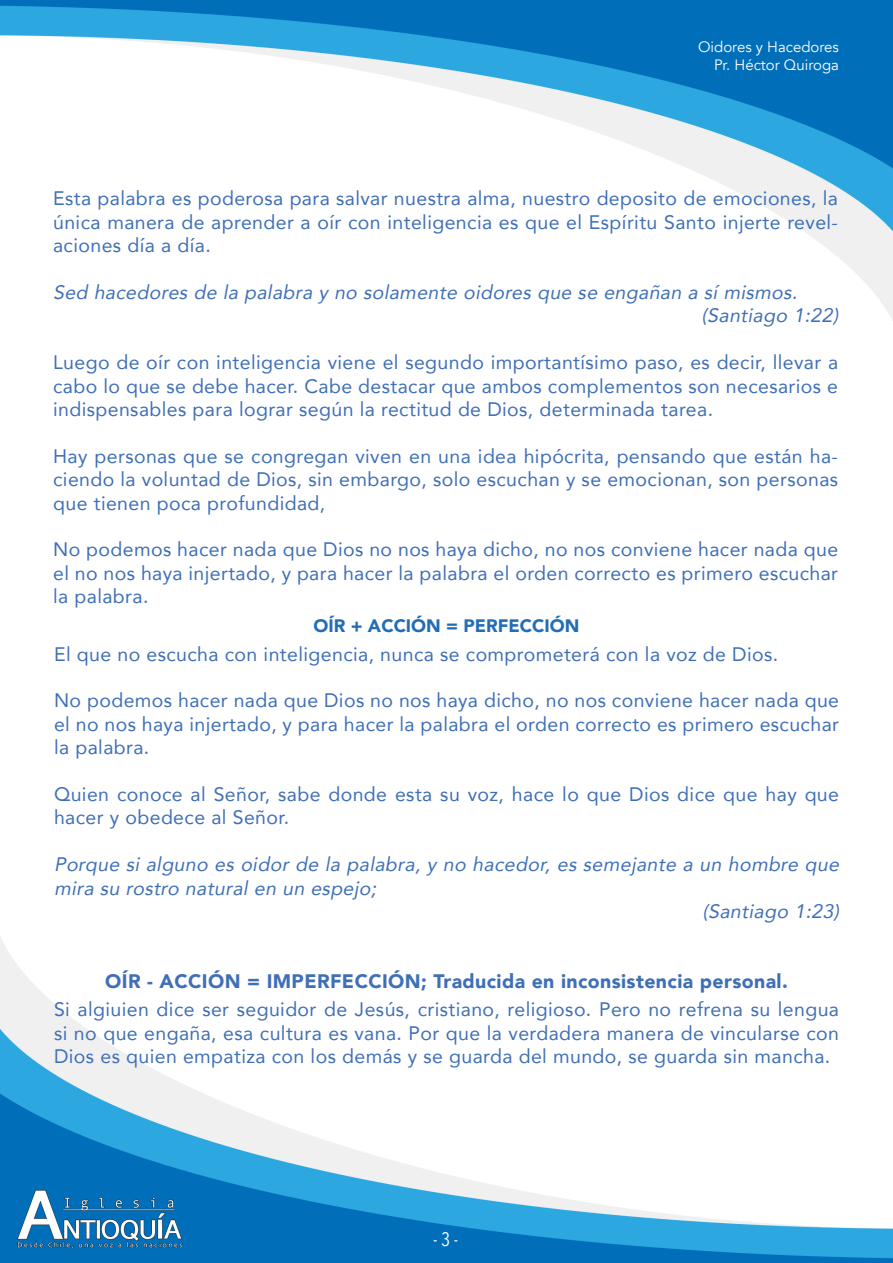
<style>
.page{position:relative;width:893px;height:1263px;background:#fff}
.page>*{position:absolute;margin:0;border:0;box-sizing:border-box;transform-origin:0 0}
.t1{font:19.5px/23.4px "Avenir";letter-spacing:.02em;color:#3f6fb7;text-align:justify}
.t2{font:italic 19.5px/23.4px "Avenir";color:#3f6fb7}
.t3{font:900 19.5px "Avenir";letter-spacing:.02em;color:#3f6fb7}
.t4{font:19.5px "Avenir Next Condensed";color:#fff}
.t5{font:900 18px "Avenir";color:#226db6}
.t6{font:15px "Avenir";color:#fff}
</style>
<div class="page">
<img style="left:0;top:0;width:893px;height:1263px">
<p class="t6" style="left:698px;top:38px;width:142px">Oidores y Hacedores</p>
<p class="t6" style="left:714px;top:56px;width:126px">Pr. Héctor Quiroga</p>
<p class="t1" style="left:53px;top:186px;width:786px">Esta palabra es poderosa para salvar nuestra alma, nuestro deposito de emociones, la única manera de aprender a oír con inteligencia es que el Espíritu Santo injerte revel&shy;aciones día a día.</p>
<p class="t2" style="left:53px;top:280px;width:751px">Sed hacedoresde la palabra y no solamente oidoresque se engañan a símismos.</p>
<p class="t2" style="left:701px;top:303px;width:143px">(Santiago 1:22)</p>
<p class="t1" style="left:53px;top:350px;width:786px">Luego de oír con inteligencia viene el segundo importantísimo paso, es decir, llevar a cabo lo que se debe hacer. Cabe destacar que ambos complementos son necesarios e indispensables para lograr según la rectitud de Dios, determinada tarea.</p>
<p class="t1" style="left:53px;top:444px;width:786px">Hay personas que se congregan viven en una idea hipócrita, pensando que están ha&shy;ciendo la voluntad de Dios, sin embargo, solo escuchan y se emocionan, son personas que tienen poca profundidad,</p>
<p class="t1" style="left:53px;top:537px;width:786px">No podemos hacer nada que Dios no nos haya dicho, no nos conviene hacer nada que el no nos haya injertado, y para hacer la palabra el orden correcto es primero escuchar la palabra.</p>
<p class="t5" style="left:313px;top:611px;width:268px">OÍR + ACCIÓN = PERFECCIÓN</p>
<p class="t1" style="left:54px;top:641px;width:726px">El que no escucha con inteligencia, nunca se comprometerá con la voz de Dios.</p>
<p class="t1" style="left:54px;top:688px;width:786px">No podemos hacer nada que Dios no nos haya dicho, no nos conviene hacer nada que el no nos haya injertado, y para hacer la palabra el orden correcto es primero escuchar la palabra.</p>
<p class="t1" style="left:54px;top:782px;width:786px">Quien conoce al Señor, sabe donde esta su voz, hace lo que Dios dice que hay que hacer y obedece al Señor.</p>
<p class="t2" style="left:54px;top:852px;width:792px">Porque si alguno es oidor de la palabra, y no hacedor, es semejante a un hombre que mira su rostro naturalen un espejo;</p>
<p class="t2" style="left:702px;top:899px;width:143px">(Santiago 1:23)</p>
<p class="t3" style="left:105px;top:965px;width:684px">OÍR - ACCIÓN = IMPERFECCIÓN; Traducida en inconsistencia personal.</p>
<p class="t1" style="left:54px;top:997px;width:786px">Si algiuien dice ser seguidor de Jesús, cristiano, religioso. Pero no refrena su lengua si no que engaña, esa cultura es vana. Por que la verdadera manera de vincularse con Dios es quien empatiza con los demás y se guarda del mundo, se guarda sin mancha.</p>
<p class="t4" style="left:433px;top:1223px;width:27px">- 3 -</p>
</div>
